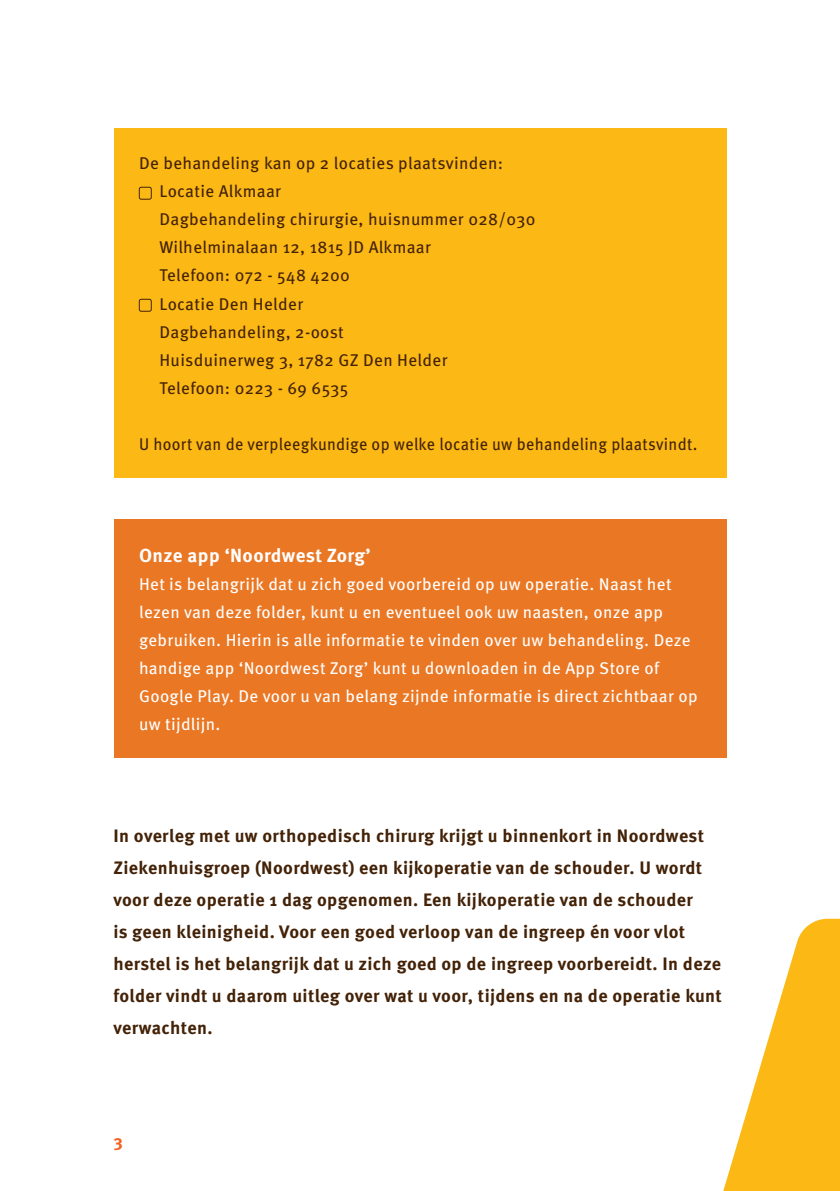
<style>
.page{position:relative;width:840px;height:1191px;background:#fff}
.page>*{position:absolute;margin:0;border:0;box-sizing:border-box;transform-origin:0 0}
.broodtekst{font:700 19px "Meta Pro";letter-spacing:.02em;color:#fff}
.Intro{font:700 18px/32px "Meta Pro";letter-spacing:.02em;color:#432207}
.broodtekst-2{font:17px/28px "Meta Pro";letter-spacing:.02em;color:#fff}
.broodtekst-3{font:17px/28px "Meta Pro";letter-spacing:.02em;color:#432207}
.broodtekst-4{font:17px "Meta Pro";letter-spacing:.02em;color:#432207;scale:.94 1}
.t1{font:700 17px "Meta Pro";color:#f26021}
</style>
<div class="page">
<svg style="left:723px;top:918px;width:116px;height:273px"></svg>
<div style="left:113px;top:128px;width:613px;height:349px;background:#fcb814"></div>
<div style="left:139px;top:187px;width:12px;height:12px;border:1px solid #432207;border-radius:2px"></div>
<div style="left:139px;top:299px;width:12px;height:12px;border:1px solid #432207;border-radius:2px"></div>
<div style="left:113px;top:519px;width:613px;height:238px;background:#ea7724"></div>
<p class="broodtekst-3" style="left:139px;top:148px;width:365px">De behandeling kan op 2 locaties plaatsvinden:</p>
<p class="broodtekst-3" style="left:159px;top:176px;width:377px">Locatie Alkmaar<br>Dagbehandeling chirurgie, huisnummer 028/030<br>Wilhelminalaan 12, 1815 JD Alkmaar<br>Telefoon: 072 - 548 4200</p>
<p class="broodtekst-3" style="left:159px;top:288px;width:289px">Locatie Den Helder<br>Dagbehandeling, 2-oost<br>Huisduinerweg 3, 1782 GZ Den Helder<br>Telefoon: 0223 - 69 6535</p>
<p class="broodtekst-4" style="left:139px;top:430px;width:595px">U hoort van de verpleegkundige op welke locatie uw behandeling plaatsvindt.</p>
<p class="broodtekst" style="left:139px;top:540px;width:233px">Onze app ‘Noordwest Zorg’</p>
<p class="broodtekst-2" style="left:139px;top:568px;width:560px">Het is belangrijk dat u zich goed voorbereid op uw operatie. Naast het lezen van deze folder, kunt u en eventueel ook uw naasten, onze app gebruiken. Hierin is alle informatie te vinden over uw behandeling. Deze handige app ‘Noordwest Zorg’ kunt u downloaden in de App Store of Google Play. De voor u van belang zijnde informatie is direct zichtbaar op uw tijdlijn.</p>
<p class="Intro" style="left:113px;top:818px;width:609px">In overleg met uw orthopedisch chirurg krijgt u binnenkort in Noordwest Ziekenhuisgroep (Noordwest) een kijkoperatie van de schouder. U wordt voor deze operatie 1 dag opgenomen. Een kijkoperatie van de schouder<br>is geen kleinigheid. Voor een goed verloop van de ingreep én voor vlot herstel is het belangrijk dat u zich goed op de ingreep voorbereidt. In deze folder vindt u daarom uitleg over wat u voor, tijdens en na de operatie kunt verwachten.</p>
<p class="t1" style="left:113px;top:1127px;width:11px">3</p>
</div>
